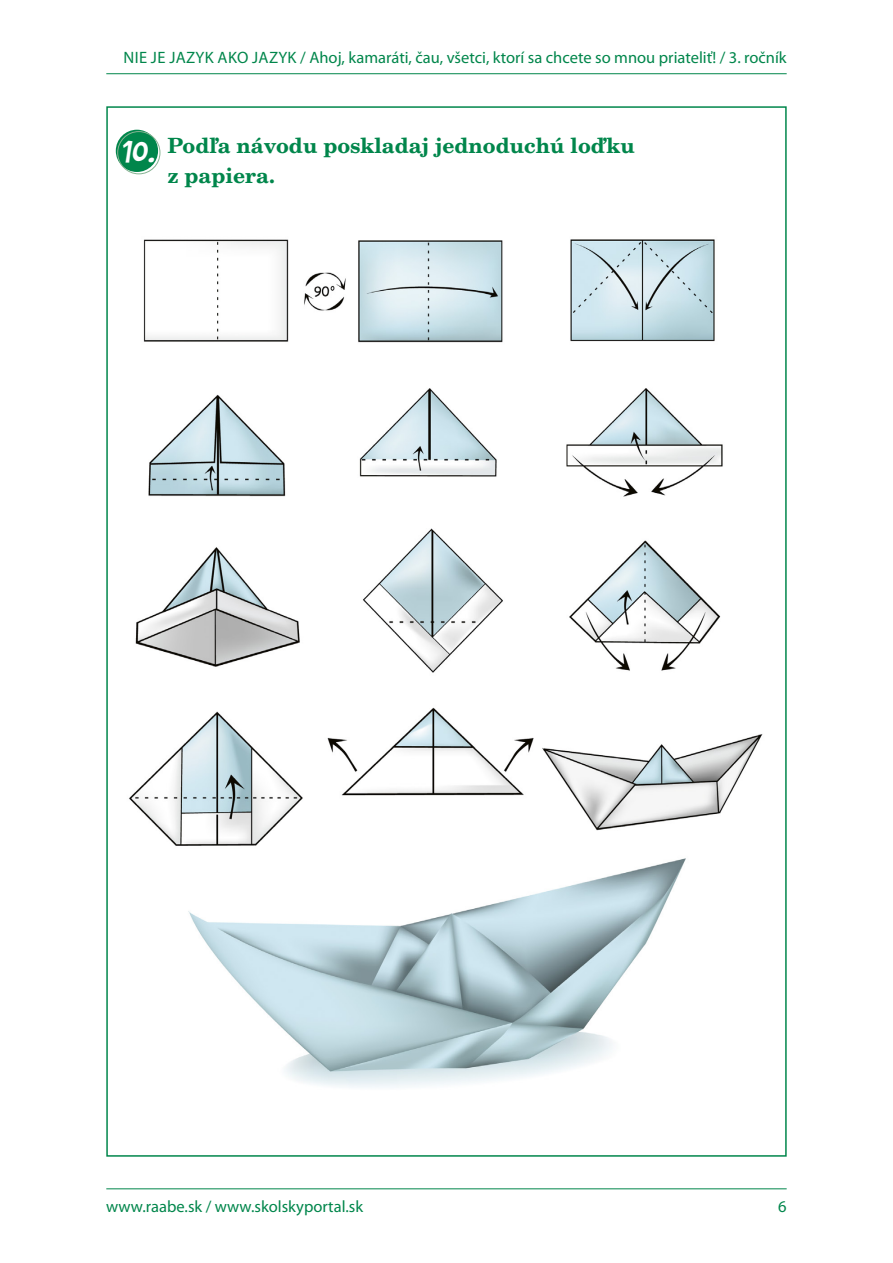
<style>
.page{position:relative;width:893px;height:1263px;background:#fff}
.page>*{position:absolute;margin:0;border:0;box-sizing:border-box;transform-origin:0 0}
.x_text{font:italic 32.7px "Barthowheel";color:#fff}
.x_text-2{font:700 21px/30px "Century Schoolbook LOT";color:#00864b}
.t1{font:16.5px "Myriad Pro";color:#00864b}
</style>
<div class="page">
<hr style="left:106px;top:1188px;width:681px;height:1px;background:#00864b">
<hr style="left:106px;top:73px;width:681px;height:1px;background:#00864b">
<div style="left:116px;top:130px;width:42px;height:42px;background:#00864b;border-radius:50%"></div>
<div style="left:117px;top:131px;width:43px;height:43px;border:1px solid #86b392;border-radius:50%"></div>
<img style="left:129px;top:239px;width:634px;height:848px">
<p class="t1" style="left:124px;top:47px;width:665px">NIE JE JAZYK AKO JAZYK / Ahoj, kamaráti, čau, všetci, ktorí sa chcete so mnou priateliť! / 3. ročník</p>
<p class="x_text" style="left:119px;top:133px;width:37px">10.</p>
<p class="x_text-2" style="left:167px;top:131px;width:469px">Podľa návodu poskladaj jednoduchú loďku z papiera.</p>
<p class="t1" style="left:106px;top:1196px;width:258px">www.raabe.sk / www.skolskyportal.sk</p>
<p class="t1" style="left:778px;top:1196px;width:10px">6</p>
</div>
